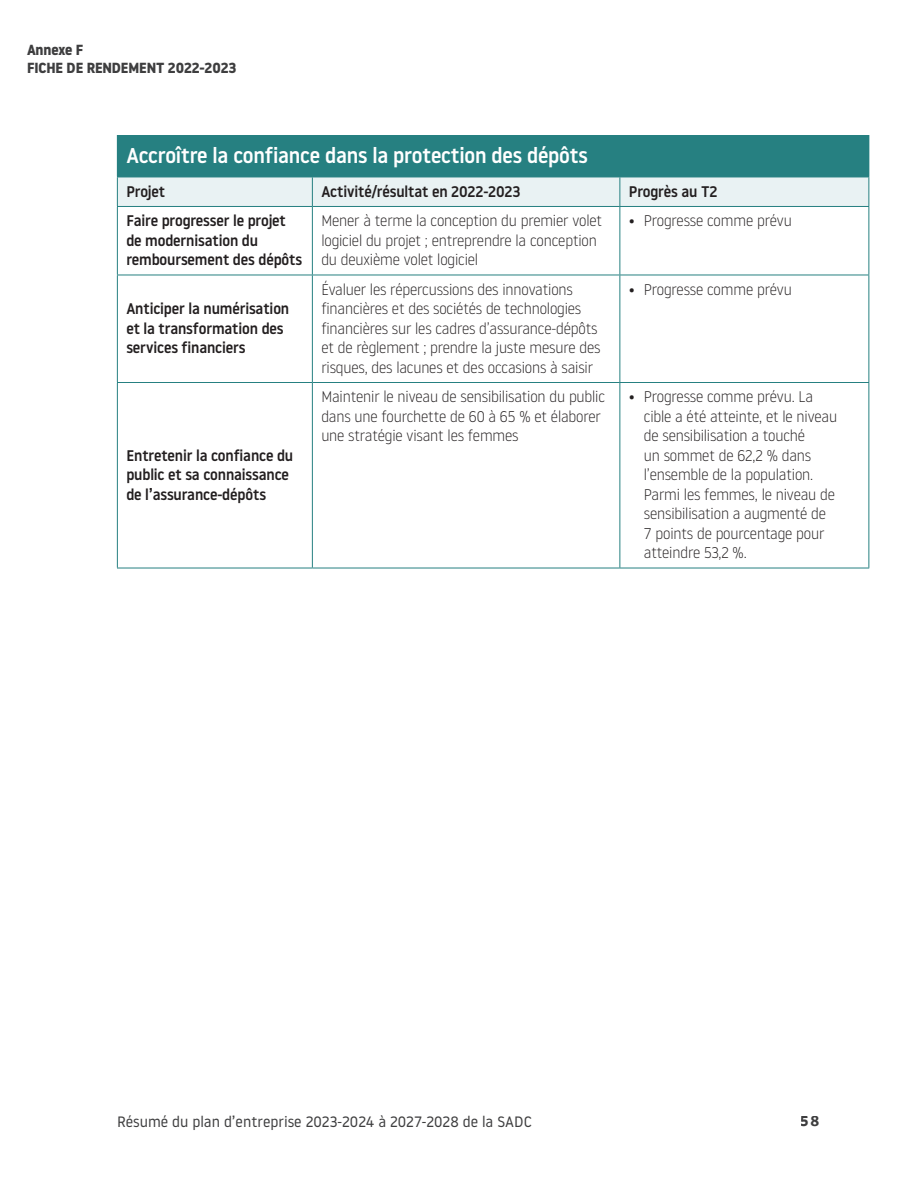
<style>
.page{position:relative;width:918px;height:1188px;background:#fff}
.page>*{position:absolute;margin:0;border:0;box-sizing:border-box;transform-origin:0 0}
.t1{font:500 21.3px "Noway";letter-spacing:-.01em;color:#fff}
.t2{font:300 15.3px/19.5px "Noway";letter-spacing:-.01em;color:#231f20}
.t3{font:500 15.3px/19.5px "Noway";letter-spacing:-.01em;color:#231f20}
.t4{font:15px "Noway";color:#3e3e3f}
.t5{font:700 15px "Whitney";color:#3e3e3f}
.t6{font:700 14.7px/17.5px "Noway";letter-spacing:-.01em;color:#3e3e3f}
</style>
<div class="page">
<div style="left:117px;top:135px;width:752px;height:42px;background:#268081"></div>
<div style="left:117px;top:178px;width:752px;height:28px;background:#e9f2f3"></div>
<hr style="left:117px;top:206px;width:195px;height:1px;background:#268081">
<hr style="left:117px;top:207px;width:1px;height:68px;background:#268081">
<hr style="left:312px;top:206px;width:308px;height:1px;background:#268081">
<hr style="left:312px;top:207px;width:1px;height:68px;background:#268081">
<hr style="left:620px;top:206px;width:249px;height:1px;background:#268081">
<hr style="left:620px;top:207px;width:1px;height:68px;background:#268081">
<hr style="left:868px;top:207px;width:1px;height:68px;background:#268081">
<hr style="left:117px;top:275px;width:195px;height:1px;background:#268081">
<hr style="left:117px;top:275px;width:1px;height:107px;background:#268081">
<hr style="left:312px;top:275px;width:308px;height:1px;background:#268081">
<hr style="left:312px;top:275px;width:1px;height:107px;background:#268081">
<hr style="left:620px;top:275px;width:249px;height:1px;background:#268081">
<hr style="left:620px;top:275px;width:1px;height:107px;background:#268081">
<hr style="left:868px;top:275px;width:1px;height:107px;background:#268081">
<hr style="left:117px;top:382px;width:195px;height:1px;background:#268081">
<hr style="left:117px;top:383px;width:1px;height:185px;background:#268081">
<hr style="left:312px;top:382px;width:308px;height:1px;background:#268081">
<hr style="left:312px;top:383px;width:1px;height:185px;background:#268081">
<hr style="left:620px;top:382px;width:249px;height:1px;background:#268081">
<hr style="left:620px;top:383px;width:1px;height:185px;background:#268081">
<hr style="left:868px;top:383px;width:1px;height:185px;background:#268081">
<hr style="left:117px;top:177px;width:195px;height:1px;background:#268081">
<hr style="left:312px;top:177px;width:308px;height:1px;background:#268081">
<hr style="left:620px;top:177px;width:249px;height:1px;background:#268081">
<hr style="left:117px;top:568px;width:195px;height:1px;background:#268081">
<hr style="left:312px;top:568px;width:308px;height:1px;background:#268081">
<hr style="left:620px;top:568px;width:249px;height:1px;background:#268081">
<p class="t6" style="left:27px;top:41px;width:211px">Annexe F<br>FICHE DE RENDEMENT 2022-2023</p>
<p class="t1" style="left:126px;top:141px;width:463px">Accroître la confiance dans la protection des dépôts</p>
<p class="t3" style="left:126px;top:181px;width:41px">Projet</p>
<p class="t3" style="left:321px;top:181px;width:201px">Activité/résultat en 2022-2023</p>
<p class="t3" style="left:629px;top:181px;width:90px">Progrès au T2</p>
<p class="t3" style="left:126px;top:211px;width:177px">Faire progresser le projet de modernisation du remboursement des dépôts</p>
<p class="t2" style="left:321px;top:210px;width:282px">Mener à terme la conception du premier volet logiciel du projet ; entreprendre la conception du deuxième volet logiciel</p>
<p class="t2" style="left:629px;top:210px;width:164px">• Progresse comme prévu</p>
<p class="t3" style="left:126px;top:299px;width:164px">Anticiper la numérisation et la transformation des services financiers</p>
<p class="t2" style="left:321px;top:279px;width:281px">Évaluer les répercussions des innovations financières et des sociétés de technologies financières sur les cadres d’assurance-dépôts et de règlement ; prendre la juste mesure des risques, des lacunes et des occasions à saisir</p>
<p class="t2" style="left:629px;top:279px;width:164px">• Progresse comme prévu</p>
<p class="t3" style="left:126px;top:445px;width:168px">Entretenir la confiance du public et sa connaissance de l’assurance-dépôts</p>
<p class="t2" style="left:321px;top:386px;width:285px">Maintenir le niveau de sensibilisation du public dans une fourchette de 60 à 65 % et élaborer une stratégie visant les femmes</p>
<p class="t2" style="left:644px;top:386px;width:195px;text-indent:-15px">• Progresse comme prévu. La cible a été atteinte, et le niveau de sensibilisation a touché<br>un sommet de 62,2 % dans l’ensemble de la population.<br>Parmi les femmes, le niveau de sensibilisation a augmenté de<br>7 points de pourcentage pour atteindre 53,2 %.</p>
<p class="t4" style="left:117px;top:1111px;width:416px">Résumé du plan d’entreprise 2023-2024 à 2027-2028 de la SADC</p>
<p class="t5" style="left:801px;top:1112px;width:20px">58</p>
</div>
